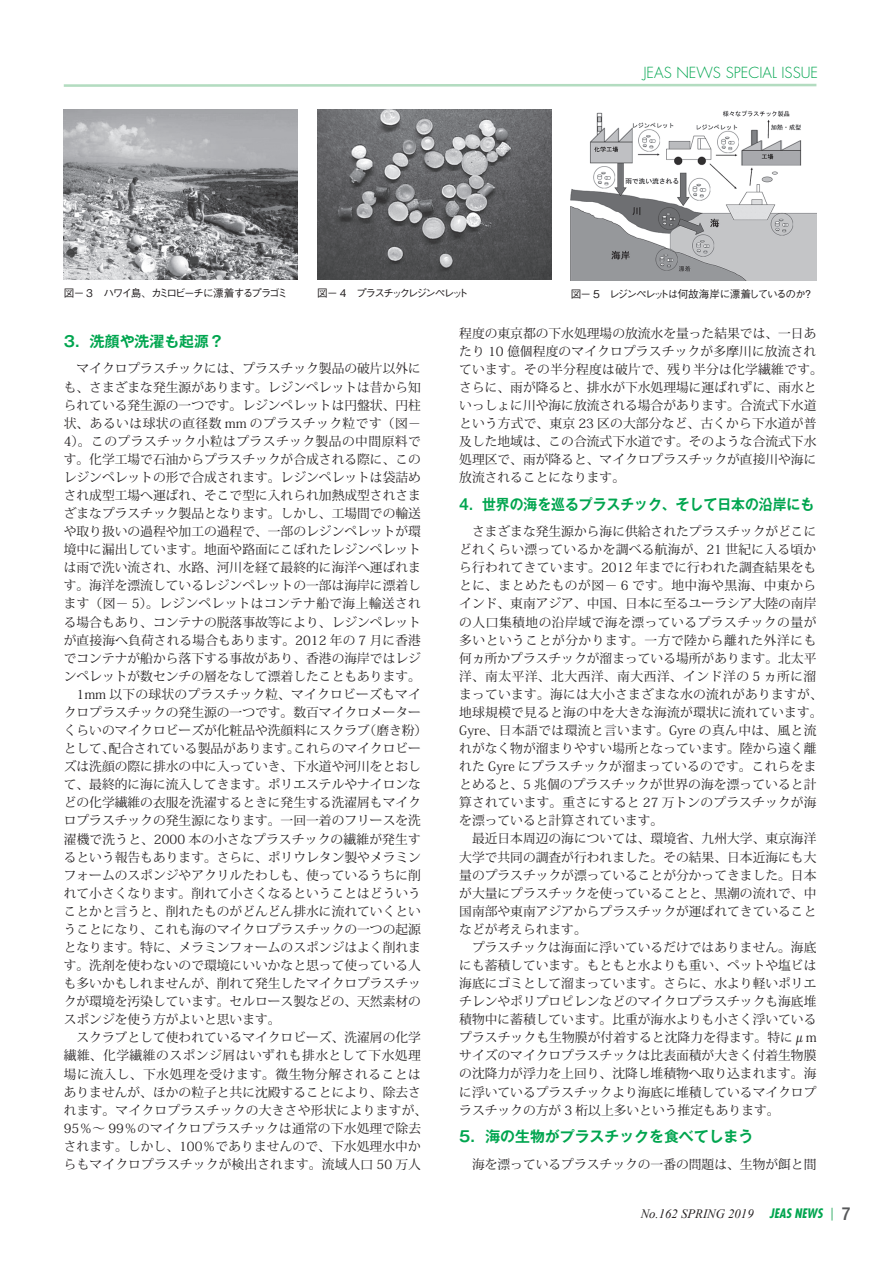
<style>
.page{position:relative;width:893px;height:1263px;background:#fff}
.page>*{position:absolute;margin:0;border:0;box-sizing:border-box;transform-origin:0 0}
.t1{font:700 14.85px "Gothic MB101 Pr 6 N De";color:#00a54f}
.t2{font:700 14.85px "Gothic MB101 Pr 6 N De";color:#00a54f;scale:.87 1}
.t3{font:300 14.85px "Futura Std";color:#00a54f}
.t4{font:12.75px/18.1px "Koz Min Pro";color:#231f20;text-align:justify}
.t5{font:12.75px/18.1px "Koz Min Pro";letter-spacing:.02em;color:#231f20}
.t6{font:12.75px "Koz Min Pro";letter-spacing:.035em;color:#231f20}
.t7{font:12.75px "Koz Min Pro";letter-spacing:.04em;color:#231f20}
.t8{font:12.75px "Koz Min Pro";letter-spacing:.025em;color:#231f20}
.t9{font:italic 12.75px "Times New Roman";color:#231f20}
.t10{font:500 10.65px "Gothic BBB Pr 6 N";letter-spacing:-.13em;color:#231f20}
.t11{font:500 10.65px "Gothic BBB Pr 6 N";letter-spacing:-.16em;color:#231f20}
.t12{font:500 10.65px "Gothic BBB Pr 6 N";letter-spacing:-.185em;color:#231f20}
.s1{font-family:"Futura Std";font-weight:700;font-stretch:condensed;color:#00a54f}
.s2{font-family:"Shin Go Pr 6 N";font-weight:700;font-style:normal;color:#65c18b}
.s3{font-family:"Helvetica Neue LT Std";font-weight:500;font-style:normal;font-stretch:condensed;font-size:18px;color:#57585a}
</style>
<div class="page">
<svg style="left:63px;top:83px;width:754px;height:4px"></svg>
<img style="left:317px;top:109px;width:234px;height:170px">
<img style="left:64px;top:109px;width:234px;height:170px">
<img style="left:571px;top:110px;width:245px;height:170px">
<p class="t3" style="left:643px;top:63px;width:176px">JEAS NEWS SPECIAL ISSUE</p>
<p class="t11" style="left:64px;top:285px;width:226px">図－ 3　ハワイ島、カミロビーチに漂着するプラゴミ</p>
<p class="t12" style="left:317px;top:285px;width:153px">図－ 4　プラスチックレジンペレット</p>
<p class="t10" style="left:571px;top:286px;width:244px">図－ 5　レジンペレットは何故海岸に漂着しているのか？</p>
<p class="t1" style="left:64px;top:329px;width:162px">3．洗顔や洗濯も起源？</p>
<p class="t4" style="left:77px;top:359px;width:346px">マイクロプラスチックには、プラスチック製品の破片以外に</p>
<p class="t4" style="left:64px;top:377px;width:359px">も、さまざまな発生源があります。レジンペレットは昔から知</p>
<p class="t4" style="left:64px;top:395px;width:359px">られている発生源の一つです。レジンペレットは円盤状、円柱</p>
<p class="t6" style="left:64px;top:414px;width:359px">状、あるいは球状の直径数 mm のプラスチック粒です（図－</p>
<p class="t6" style="left:64px;top:432px;width:359px">4）。このプラスチック小粒はプラスチック製品の中間原料で</p>
<p class="t4" style="left:64px;top:450px;width:359px">す。化学工場で石油からプラスチックが合成される際に、この</p>
<p class="t4" style="left:64px;top:468px;width:359px">レジンペレットの形で合成されます。レジンペレットは袋詰め</p>
<p class="t4" style="left:64px;top:486px;width:359px">され成型工場へ運ばれ、そこで型に入れられ加熱成型されさま</p>
<p class="t4" style="left:64px;top:504px;width:359px">ざまなプラスチック製品となります。しかし、工場間での輸送</p>
<p class="t4" style="left:64px;top:522px;width:359px">や取り扱いの過程や加工の過程で、一部のレジンペレットが環</p>
<p class="t4" style="left:64px;top:540px;width:359px">境中に漏出しています。地面や路面にこぼれたレジンペレット</p>
<p class="t4" style="left:64px;top:558px;width:359px">は雨で洗い流され、水路、河川を経て最終的に海洋へ運ばれま</p>
<p class="t4" style="left:64px;top:576px;width:359px">す。海洋を漂流しているレジンペレットの一部は海岸に漂着し</p>
<p class="t8" style="left:64px;top:595px;width:359px">ます（図－ 5）。レジンペレットはコンテナ船で海上輸送され</p>
<p class="t4" style="left:64px;top:612px;width:359px">る場合もあり、コンテナの脱落事故等により、レジンペレット</p>
<p class="t4" style="left:64px;top:630px;width:359px">が直接海へ負荷される場合もあります。2012 年の 7 月に香港</p>
<p class="t4" style="left:64px;top:648px;width:359px">でコンテナが船から落下する事故があり、香港の海岸ではレジ</p>
<p class="t4" style="left:64px;top:667px;width:359px">ンペレットが数センチの層をなして漂着したこともあります。</p>
<p class="t5" style="left:77px;top:685px;width:346px">1mm 以下の球状のプラスチック粒、マイクロビーズもマイ</p>
<p class="t4" style="left:64px;top:703px;width:359px">クロプラスチックの発生源の一つです。数百マイクロメーター</p>
<p class="t4" style="left:64px;top:721px;width:365px">くらいのマイクロビーズが化粧品や洗顔料にスクラブ（磨き粉）</p>
<p class="t4" style="left:64px;top:739px;width:359px">として、配合されている製品があります。これらのマイクロビー</p>
<p class="t4" style="left:64px;top:757px;width:359px">ズは洗顔の際に排水の中に入っていき、下水道や河川をとおし</p>
<p class="t4" style="left:64px;top:775px;width:359px">て、最終的に海に流入してきます。ポリエステルやナイロンな</p>
<p class="t4" style="left:64px;top:793px;width:359px">どの化学繊維の衣服を洗濯するときに発生する洗濯屑もマイク</p>
<p class="t4" style="left:64px;top:811px;width:359px">ロプラスチックの発生源になります。一回一着のフリースを洗</p>
<p class="t4" style="left:64px;top:829px;width:359px">濯機で洗うと、2000 本の小さなプラスチックの繊維が発生す</p>
<p class="t4" style="left:64px;top:847px;width:359px">るという報告もあります。さらに、ポリウレタン製やメラミン</p>
<p class="t4" style="left:64px;top:865px;width:359px">フォームのスポンジやアクリルたわしも、使っているうちに削</p>
<p class="t4" style="left:64px;top:883px;width:359px">れて小さくなります。削れて小さくなるということはどういう</p>
<p class="t4" style="left:64px;top:901px;width:359px">ことかと言うと、削れたものがどんどん排水に流れていくとい</p>
<p class="t4" style="left:64px;top:920px;width:359px">うことになり、これも海のマイクロプラスチックの一つの起源</p>
<p class="t4" style="left:64px;top:938px;width:359px">となります。特に、メラミンフォームのスポンジはよく削れま</p>
<p class="t4" style="left:64px;top:956px;width:359px">す。洗剤を使わないので環境にいいかなと思って使っている人</p>
<p class="t4" style="left:64px;top:974px;width:359px">も多いかもしれませんが、削れて発生したマイクロプラスチッ</p>
<p class="t4" style="left:64px;top:992px;width:359px">クが環境を汚染しています。セルロース製などの、天然素材の</p>
<p class="t4" style="left:64px;top:1010px;width:218px">スポンジを使う方がよいと思います。</p>
<p class="t4" style="left:77px;top:1028px;width:346px">スクラブとして使われているマイクロビーズ、洗濯屑の化学</p>
<p class="t7" style="left:64px;top:1047px;width:359px">繊維、化学繊維のスポンジ屑はいずれも排水として下水処理</p>
<p class="t7" style="left:64px;top:1065px;width:359px">場に流入し、下水処理を受けます。微生物分解されることは</p>
<p class="t4" style="left:64px;top:1082px;width:359px">ありませんが、ほかの粒子と共に沈殿することにより、除去さ</p>
<p class="t5" style="left:64px;top:1100px;width:365px">れます。マイクロプラスチックの大きさや形状によりますが、</p>
<p class="t4" style="left:64px;top:1118px;width:359px">95％～ 99％のマイクロプラスチックは通常の下水処理で除去</p>
<p class="t4" style="left:64px;top:1136px;width:359px">されます。しかし、100％でありませんので、下水処理水中か</p>
<p class="t4" style="left:64px;top:1155px;width:359px">らもマイクロプラスチックが検出されます。流域人口 50 万人</p>
<p class="t4" style="left:459px;top:323px;width:365px;text-align:left">程度の東京都の下水処理場の放流水を量った結果では、一日あたり 10 億個程度のマイクロプラスチックが多摩川に放流されています。その半分程度は破片で、残り半分は化学繊維です。さらに、雨が降ると、排水が下水処理場に運ばれずに、雨水といっしょに川や海に放流される場合があります。合流式下水道という方式で、東京 23 区の大部分など、古くから下水道が普及した地域は、この合流式下水道です。そのような合流式下水処理区で、雨が降ると、マイクロプラスチックが直接川や海に放流されることになります。</p>
<p class="t2" style="left:459px;top:492px;width:409px">4．世界の海を巡るプラスチック、そして日本の沿岸にも</p>
<p class="t5" style="left:459px;top:522px;width:365px;text-indent:13px">さまざまな発生源から海に供給されたプラスチックがどこにどれくらい漂っているかを調べる航海が、21 世紀に入る頃から行われてきています。2012 年までに行われた調査結果をもとに、まとめたものが図－ 6 です。地中海や黒海、中東からインド、東南アジア、中国、日本に至るユーラシア大陸の南岸の人口集積地の沿岸域で海を漂っているプラスチックの量が多いということが分かります。一方で陸から離れた外洋にも何ヵ所かプラスチックが溜まっている場所があります。北太平洋、南太平洋、北大西洋、南大西洋、インド洋の 5 ヵ所に溜まっています。海には大小さまざまな水の流れがありますが、地球規模で見ると海の中を大きな海流が環状に流れています。<br>Gyre、日本語では環流と言います。Gyre の真ん中は、風と流れがなく物が溜まりやすい場所となっています。陸から遠く離れた Gyre にプラスチックが溜まっているのです。これらをまとめると、5 兆個のプラスチックが世界の海を漂っていると計算されています。重さにすると 27 万トンのプラスチックが海を漂っていると計算されています。</p>
<p class="t4" style="left:459px;top:829px;width:359px;text-indent:13px">最近日本周辺の海については、環境省、九州大学、東京海洋大学で共同の調査が行われました。その結果、日本近海にも大量のプラスチックが漂っていることが分かってきました。日本が大量にプラスチックを使っていることと、黒潮の流れで、中国南部や東南アジアからプラスチックが運ばれてきていることなどが考えられます。</p>
<p class="t4" style="left:459px;top:938px;width:359px;text-indent:13px">プラスチックは海面に浮いているだけではありません。海底にも蓄積しています。もともと水よりも重い、ペットや塩ビは海底にゴミとして溜まっています。さらに、水より軽いポリエチレンやポリプロピレンなどのマイクロプラスチックも海底堆積物中に蓄積しています。比重が海水よりも小さく浮いているプラスチックも生物膜が付着すると沈降力を得ます。特にμmサイズのマイクロプラスチックは比表面積が大きく付着生物膜の沈降力が浮力を上回り、沈降し堆積物へ取り込まれます。海に浮いているプラスチックより海底に堆積しているマイクロプラスチックの方が 3 桁以上多いという推定もあります。</p>
<p class="t1" style="left:459px;top:1124px;width:296px">5．海の生物がプラスチックを食べてしまう</p>
<p class="t4" style="left:472px;top:1154px;width:346px">海を漂っているプラスチックの一番の問題は、生物が餌と間</p>
<p class="t9" style="left:641px;top:1205px;width:211px">No.162 SPRING 2019 <span class="s1">JEAS NEWS</span> <span class="s2">｜</span> <span class="s3">7</span></p>
</div>
